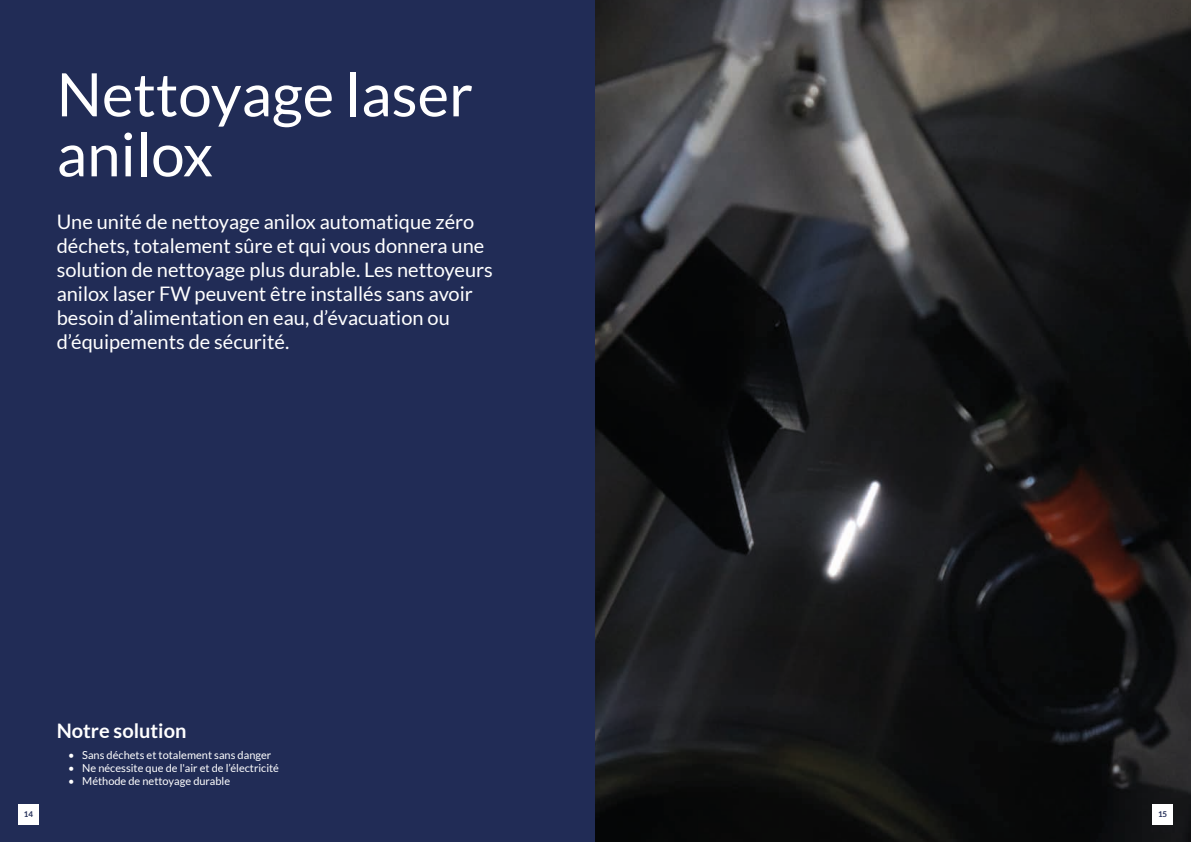
<style>
.page{position:relative;width:1191px;height:842px;background:#fff}
.page>*{position:absolute;margin:0;border:0;box-sizing:border-box;transform-origin:0 0}
.t1{font:60px/60px "Lato";color:#fff}
.t2{font:20px/24px "Lato";color:#fff}
.t3{font:700 20px "Lato";color:#fff}
.t4{font:11px "Lato";color:#fff}
.t5{font:700 8px "Lato";color:#212c56}
</style>
<div class="page">
<div style="left:0;top:0;width:595px;height:842px;background:#212c56"></div>
<img style="left:595px;top:0;width:596px;height:842px">
<div style="left:18px;top:805px;width:21px;height:19px;background:#fff"></div>
<div style="left:1152px;top:805px;width:21px;height:19px;background:#fff"></div>
<h1 class="t1" style="left:57px;top:64px;width:418px">Nettoyage laser anilox</h1>
<p class="t2" style="left:57px;top:209px;width:438px">Une unité de nettoyage anilox automatique zéro déchets, totalement sûre et qui vous donnera une solution de nettoyage plus durable. Les nettoyeurs anilox laser FW peuvent être installés sans avoir besoin d’alimentation en eau, d’évacuation ou d’équipements de sécurité.</p>
<p class="t3" style="left:57px;top:719px;width:131px">Notre solution</p>
<p class="t4" style="left:68px;top:749px;width:205px">• Sans déchets et totalement sans danger</p>
<p class="t4" style="left:68px;top:762px;width:212px">• Ne nécessite que de l'air et de l’électricité</p>
<p class="t4" style="left:68px;top:775px;width:164px">• Méthode de nettoyage durable</p>
<p class="t5" style="left:24px;top:810px;width:11px">81 4</p>
<p class="t5" style="left:1158px;top:810px;width:11px">91 5</p>
</div>
